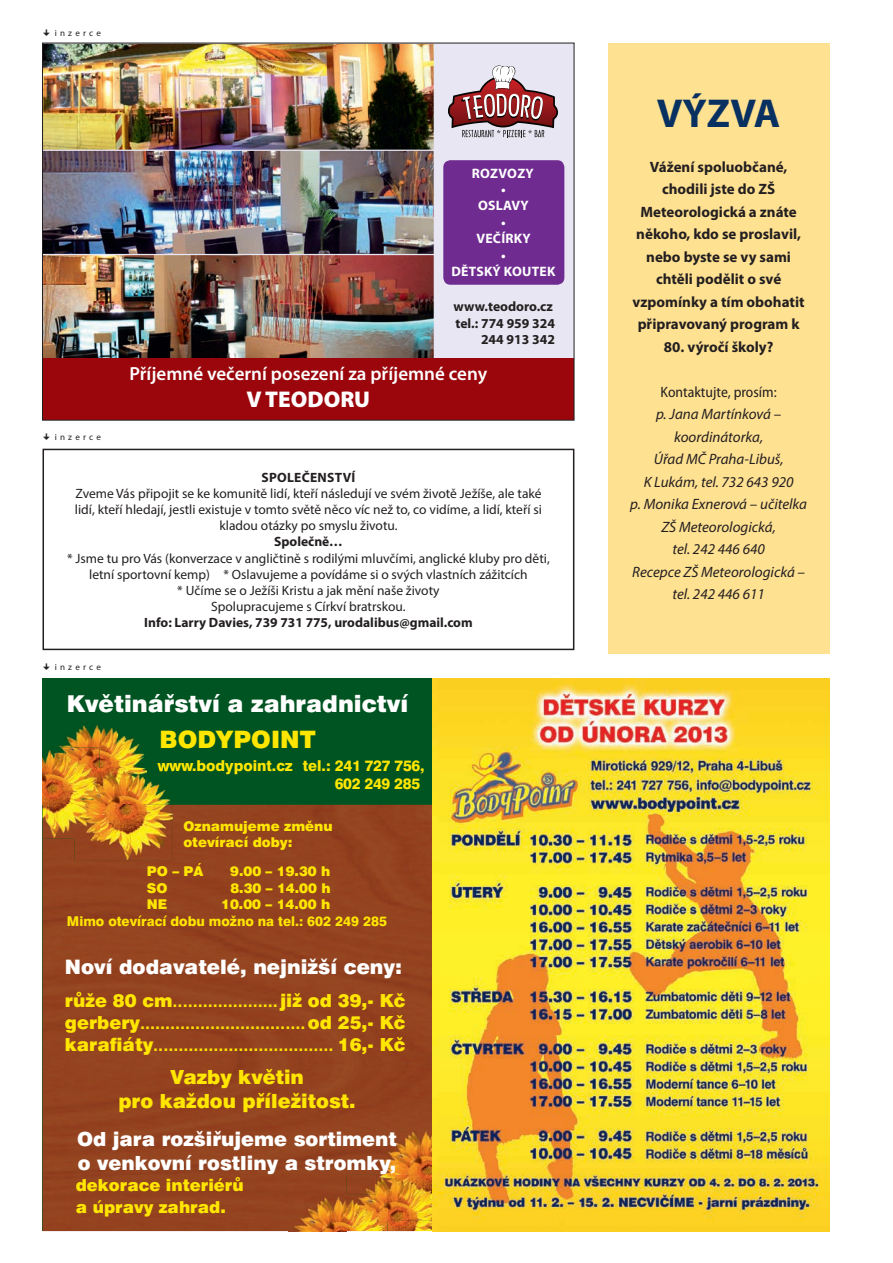
<style>
.page{position:relative;width:893px;height:1263px;background:#fff}
.page>*{position:absolute;margin:0;border:0;box-sizing:border-box;transform-origin:0 0}
.t1{font:700 40.5px "Myriad Pro";color:#083060}
.t2{font:900 24px "Swiss 721 BTCE";color:#ffe601}
.t3{font:900 23.25px "Swiss 721 BTCE";color:#fff}
.t4{font:900 22.8px "Myriad Pro";color:#fff}
.t5{font:900 19.95px "Swiss 721 BTCE";color:#fff}
.t6{font:900 19.5px/23.4px "Swiss 721 BTCE";color:#fff}
.t7{font:900 19.5px/23.4px "Swiss 721 BTCE";color:#ffe601;text-align:center}
.t8{font:600 19.05px "Myriad Pro";color:#fff}
.t9{font:700 18px/21.6px "Arial";color:#ffe601;text-align:justify}
.t10{font:900 16.5px/21.6px "Swiss 721 BTCE";color:#ffe601}
.t11{font:700 15px/22.5px "Myriad Pro";color:#231f20;text-align:center}
.t12{font:italic 15px/22.5px "Myriad Pro";color:#231f20;text-align:center}
.t13{font:800 15px/18px "Swiss 721 BTCE";letter-spacing:-.02em;color:#ffe601;text-align:right}
.t14{font:semi-condensed 15px "Myriad Pro";color:#231f20}
.t15{font:700 13.65px/16.4px "Myriad Pro";color:#231f20;text-align:right}
.t16{font:700 13.65px/16.4px "Myriad Pro";letter-spacing:.02em;color:#fff;text-align:center}
.t17{font:13.5px/16.2px "Myriad Pro";color:#231f20;text-align:center}
.t18{font:900 13.5px/16.2px "Swiss 721 BTCE";color:#ffe601}
.t19{font:700 13.5px "Myriad Pro";color:#231f20}
.t20{font:800 13.5px "Swiss 721 BTCE";color:#ffe601}
.t21{font:700 13.5px "Myriad Pro";letter-spacing:.02em;color:#231f20}
.t22{font:9px "Myriad Pro";letter-spacing:.355em;color:#231f20}
.s1{font-family:"Swiss 721 BTCE";font-weight:900}
</style>
<div class="page">
<div style="left:608px;top:43px;width:221px;height:610px;background:#ffe192"></div>
<div style="left:43px;top:678px;width:390px;height:553px;background:#005421"></div>
<div style="left:43px;top:805px;width:390px;height:426px;background:#94421f"></div>
<img style="left:58px;top:725px;width:88px;height:44px">
<img style="left:43px;top:747px;width:57px;height:92px">
<img style="left:48px;top:805px;width:26px;height:9px">
<img style="left:74px;top:769px;width:99px;height:91px">
<img style="left:157px;top:769px;width:16px;height:5px">
<img style="left:157px;top:779px;width:16px;height:10px">
<img style="left:100px;top:805px;width:46px;height:9px">
<img style="left:377px;top:1129px;width:56px;height:46px">
<img style="left:346px;top:1175px;width:87px;height:56px">
<img style="left:377px;top:1175px;width:56px;height:45px">
<img style="left:289px;top:1195px;width:98px;height:36px">
<img style="left:377px;top:1195px;width:10px;height:25px">
<img style="left:438px;top:678px;width:391px;height:553px">
<div style="left:43px;top:43px;width:531px;height:336px;background:#e7e6f2"></div>
<svg style="left:448px;top:65px;width:110px;height:72px"></svg>
<div style="left:43px;top:358px;width:531px;height:62px;background:#9a060b"></div>
<div style="left:443px;top:160px;width:121px;height:125px;background:#702b91;border-radius:7px"></div>
<div style="left:43px;top:449px;width:531px;height:201px;border:2px solid #231f20"></div>
<img style="left:42px;top:42px;width:393px;height:318px">
<p class="t22" style="left:55px;top:27px;width:48px">inzerce</p>
<p class="t22" style="left:55px;top:431px;width:48px">inzerce</p>
<p class="t16" style="left:451px;top:164px;width:106px">ROZVOZY<br>•<br>OSLAVY<br>•<br>VEČÍRKY<br>•<br>DĚTSKÝ KOUTEK</p>
<p class="t15" style="left:453px;top:298px;width:103px">www.teodoro.cz tel.: 774 959 324<br>244 913 342</p>
<h3 class="t8" style="left:129px;top:361px;width:359px">Příjemné večerní posezení za příjemné ceny</h3>
<h3 class="t4" style="left:246px;top:384px;width:125px">V TEODORU</h3>
<p class="t21" style="left:261px;top:468px;width:95px">Společenství</p>
<p class="t17" style="left:75px;top:485px;width:469px">Zveme Vás připojit se ke komunitě lidí, kteří následují ve svém životě Ježíše, ale také lidí, kteří hledají, jestli existuje v tomto světě něco víc než to, co vidíme, a lidí, kteří si kladou otázky po smyslu životu.</p>
<p class="t19" style="left:274px;top:533px;width:70px">Společně…</p>
<p class="t17" style="left:67px;top:550px;width:484px">* Jsme tu pro Vás (konverzace v angličtině s rodilými mluvčími, anglické kluby pro děti, letní sportovní kemp) * Oslavujeme a povídáme si o svých vlastních zážitcích<br>* Učíme se o Ježíši Kristu a jak mění naše životy<br>Spolupracujeme s Církví bratrskou.</p>
<p class="t19" style="left:144px;top:614px;width:330px">Info: Larry Davies, 739 731 775, urodalibus@gmail.com</p>
<p class="t22" style="left:55px;top:661px;width:48px">inzerce</p>
<h3 class="t3" style="left:67px;top:688px;width:343px">Květinářství a zahradnictví</h3>
<h2 class="t2" style="left:160px;top:723px;width:158px">BODYPOINT</h2>
<p class="t13" style="left:157px;top:756px;width:269px">www.bodypoint.cz tel.: 241 727 756,<br>602 249 285</p>
<p class="t18" style="left:183px;top:817px;width:151px">Oznamujeme změnu otevírací doby:</p>
<p class="t18" style="left:147px;top:863px;width:58px">PO – PÁ</p>
<p class="t18" style="left:230px;top:863px;width:102px">9.00 – 19.30 h</p>
<p class="t18" style="left:147px;top:879px;width:22px">SO</p>
<p class="t18" style="left:230px;top:879px;width:102px">8.30 – 14.00 h</p>
<p class="t18" style="left:147px;top:895px;width:22px">NE</p>
<p class="t18" style="left:221px;top:895px;width:111px">10.00 – 14.00 h</p>
<p class="t20" style="left:67px;top:912px;width:321px">Mimo otevírací dobu možno na tel.: 602 249 285</p>
<h3 class="t5" style="left:65px;top:953px;width:339px">Noví dodavatelé, nejnižší ceny:</h3>
<h3 class="t9" style="left:65px;top:991px;width:342px"><span class="s1">růže 80 cm</span>..................... <span class="s1">již od 39,- Kč gerbery</span>.................................<span class="s1">od 25,- Kč karafiáty</span>.................................... <span class="s1">16,- Kč</span></h3>
<h3 class="t7" style="left:118px;top:1065px;width:239px">Vazby květin<br>pro každou příležitost.</h3>
<h3 class="t6" style="left:77px;top:1126px;width:321px">Od jara rozšiřujeme sortiment o venkovní rostliny a stromky,</h3>
<p class="t10" style="left:76px;top:1174px;width:170px">dekorace interiérů a úpravy zahrad.</p>
<h1 class="t1" style="left:657px;top:87px;width:124px">VÝZVA</h1>
<p class="t11" style="left:633px;top:155px;width:174px">Vážení spoluobčané, chodili jste do ZŠ<br>Meteorologická a znáte někoho, kdo se proslavil, nebo byste se vy sami chtěli podělit o své vzpomínky a tím obohatit připravovaný program k</p>
<p class="t11" style="left:664px;top:335px;width:111px">80. výročí školy?</p>
<p class="t14" style="left:660px;top:383px;width:118px">Kontaktujte, prosím:</p>
<p class="t12" style="left:630px;top:403px;width:178px">p. Jana Martínková – koordinátorka,<br>Úřad MČ Praha-Libuš,<br>K Lukám, tel. 732 643 920<br>p. Monika Exnerová – učitelka<br>ZŠ Meteorologická,<br>tel. 242 446 640<br>Recepce ZŠ Meteorologická – tel. 242 446 611</p>
</div>
